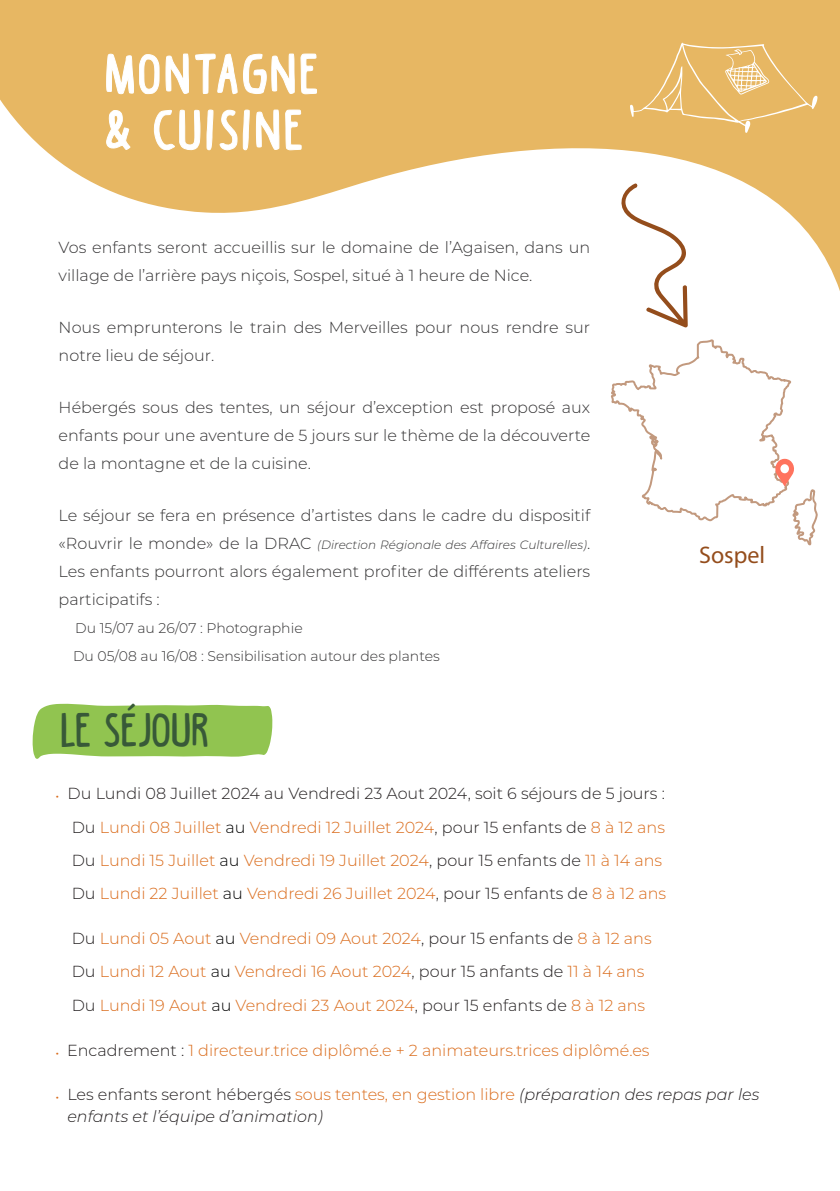
<style>
.page{position:relative;width:840px;height:1191px;background:#fff}
.page>*{position:absolute;margin:0;border:0;box-sizing:border-box;transform-origin:0 0}
.t1{font:700 56px "Black Coffee";letter-spacing:.06em;color:#fff}
.t2{font:700 48px "Black Coffee";color:#385938}
.t3{font:24px "Myriad Pro";color:#944d1c}
.txt_labeur{font:300 16px/28px "Montserrat";color:#333233}
.txt_labeur-2{font:300 16px "Montserrat";color:#da6c1c}
.txt_labeur-3{font:italic 300 16px/22px "Montserrat";color:#231f20}
.txt_labeur-4{font:300 16px "Montserrat";color:#231f20}
.txt_labeur-5{font:300 14px "Montserrat";color:#333233}
.txt_labeur-6{font:italic 300 12px "Montserrat";color:#333233}
.s1{font-style:normal;font-size:16px}
.s2{color:#da6c1c}
.s3{color:#231f20}
.s4{color:#000}
.s5{font-style:normal;color:#da6c1c}
.s6{font-style:normal}
</style>
<div class="page">
<svg style="left:33px;top:703px;width:239px;height:56px;background:#9dca63"></svg>
<svg style="left:0;top:0;width:839px;height:288px;fill:#e7b763"></svg>
<svg style="left:106px;top:53px;width:211px;height:98px;background:#e9bf75"></svg>
<svg style="left:609px;top:182px;width:209px;height:364px"></svg>
<div style="left:780px;top:464px;width:8px;height:9px;background:#fff;border-radius:50%"></div>
<svg style="left:629px;top:43px;width:188px;height:90px;background:#e8bd70"></svg>
<p class="t1" style="left:107px;top:41px;width:214px">MONTAGNE</p>
<p class="t1" style="left:107px;top:97px;width:199px">&amp; CUISINE</p>
<p class="txt_labeur" style="left:59px;top:232px;width:533px">Vos enfants seront accueillis sur le domaine de l’Agaisen, dans un village de l’arrière pays niçois, Sospel, situé à 1 heure de Nice.</p>
<p class="txt_labeur" style="left:59px;top:312px;width:533px">Nous emprunterons le train des Merveilles pour nous rendre sur notre lieu de séjour.</p>
<p class="txt_labeur" style="left:59px;top:392px;width:533px;text-align:justify">Hébergés sous des tentes, un séjour d’exception est proposé aux enfants pour une aventure de 5 jours sur le thème de la découverte de la montagne et de la cuisine.</p>
<p class="txt_labeur" style="left:59px;top:500px;width:533px">Le séjour se fera en présence d’artistes dans le cadre du dispositif</p>
<p class="txt_labeur-6" style="left:59px;top:536px;width:533px"><span class="s1">«Rouvrir le monde» de la DRAC</span> (Direction Régionale des Affaires Culturelles)<span class="s1">.</span></p>
<p class="txt_labeur" style="left:59px;top:556px;width:533px">Les enfants pourront alors également profiter de différents ateliers participatifs :</p>
<p class="txt_labeur-5" style="left:75px;top:618px;width:229px">Du 15/07 au 26/07 : Photographie</p>
<p class="txt_labeur-5" style="left:73px;top:646px;width:368px">Du 05/08 au 16/08 : Sensibilisation autour des plantes</p>
<p class="t2" style="left:62px;top:702px;width:149px">LE SÉJOUR</p>
<p class="t3" style="left:698px;top:540px;width:67px">Sospel</p>
<p class="txt_labeur-4" style="left:55px;top:782px;width:610px"><span class="s2">•</span> Du Lundi 08 Juillet 2024 au Vendredi 23 Aout 2024, soit 6 séjours de 5 jours :</p>
<p class="txt_labeur-2" style="left:72px;top:816px;width:594px"><span class="s3">Du</span> Lundi 08 Juillet <span class="s4">au</span> Vendredi 12 Juillet 2024<span class="s3">, pour 15 enfants de</span> 8 à 12 ans</p>
<p class="txt_labeur-2" style="left:72px;top:849px;width:591px"><span class="s3">Du</span> Lundi 15 Juillet <span class="s4">au</span> Vendredi 19 Juillet 2024<span class="s3">, pour 15 enfants de</span> 11 à 14 ans</p>
<p class="txt_labeur-2" style="left:72px;top:883px;width:595px"><span class="s3">Du</span> Lundi 22 Juillet <span class="s4">au</span> Vendredi 26 Juillet 2024<span class="s3">, pour 15 enfants de</span> 8 à 12 ans</p>
<p class="txt_labeur-2" style="left:72px;top:927px;width:581px"><span class="s3">Du</span> Lundi 05 Aout <span class="s4">au</span> Vendredi 09 Aout 2024<span class="s3">, pour 15 enfants de</span> 8 à 12 ans</p>
<p class="txt_labeur-2" style="left:72px;top:961px;width:574px"><span class="s3">Du</span> Lundi 12 Aout <span class="s4">au</span> Vendredi 16 Aout 2024<span class="s3">, pour 15 anfants de</span> 11 à 14 ans</p>
<p class="txt_labeur-2" style="left:72px;top:994px;width:574px"><span class="s3">Du</span> Lundi 19 Aout <span class="s4">au</span> Vendredi 23 Aout 2024<span class="s3">, pour 15 enfants de</span> 8 à 12 ans</p>
<p class="txt_labeur-2" style="left:55px;top:1039px;width:595px">• <span class="s3">Encadrement :</span> 1 directeur.trice diplômé.e + 2 animateurs.trices diplômé.es</p>
<p class="txt_labeur-3" style="left:67px;top:1083px;width:693px;text-indent:-12px"><span class="s5">•</span> <span class="s6">Les enfants seront hébergés</span> <span class="s5">sous tentes, en gestion libre</span> (préparation des repas par les enfants et l’équipe d’animation)</p>
</div>
